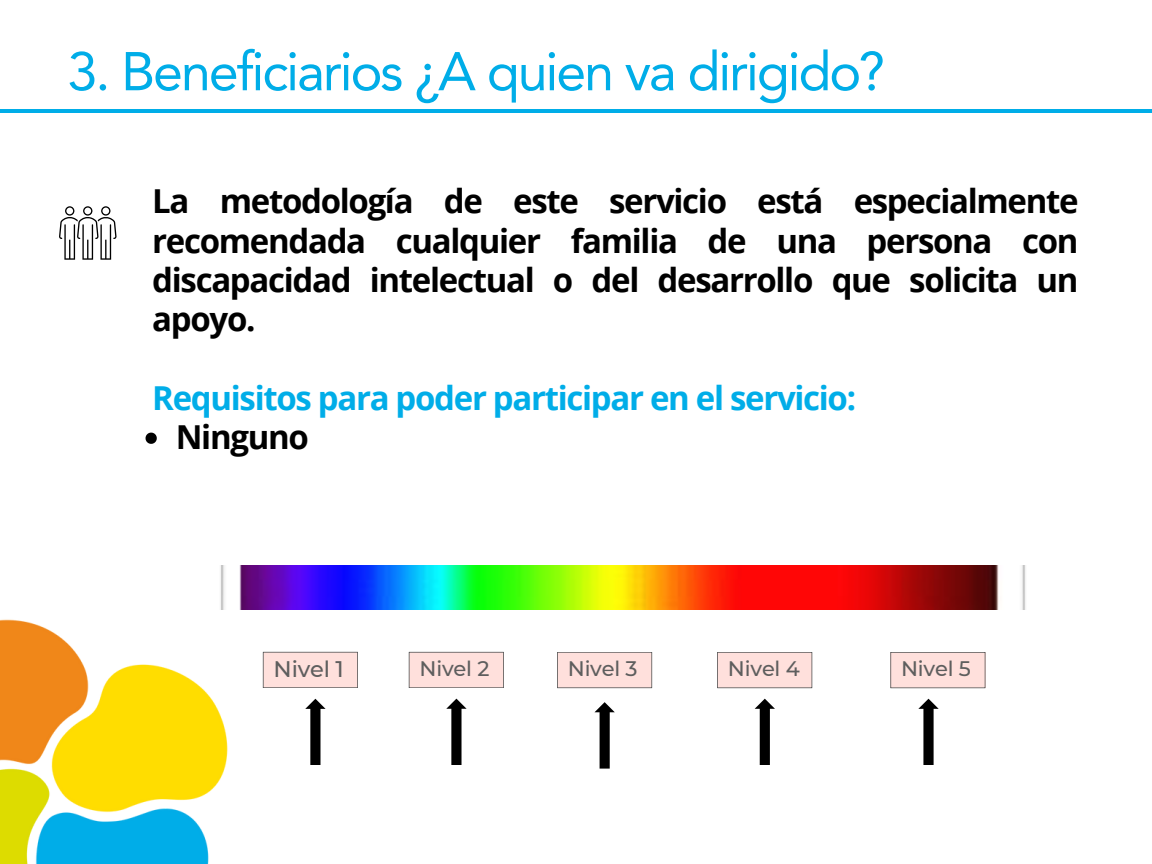
<style>
.page{position:relative;width:1152px;height:864px;background:#fff}
.page>*{position:absolute;margin:0;border:0;box-sizing:border-box;transform-origin:0 0}
.t1{font:54px "Avenir LT Pro";letter-spacing:-.04em;color:#00ade8}
.t2{font:700 33px/39.3px "Open Sans";letter-spacing:-.04em;color:#000;text-align:justify}
.t3{font:700 33px "Open Sans";letter-spacing:-.04em;color:#00ade8}
.t4{font:500 22.5px "Montserrat";letter-spacing:-.01em;color:#5e5e5e}
.t5{font:500 21px "Montserrat";letter-spacing:-.01em;color:#5e5e5e}
</style>
<div class="page">
<img style="left:0;top:619px;width:228px;height:245px">
<hr style="left:0;top:109px;width:1152px;height:3px;background:#00ade8">
<svg style="left:146px;top:433px;width:11px;height:11px"></svg>
<img style="left:220px;top:566px;width:806px;height:44px">
<svg style="left:263px;top:652px;width:95px;height:36px;background:#f6d8d5"></svg>
<svg style="left:409px;top:652px;width:95px;height:36px;background:#f6d9d5"></svg>
<svg style="left:557px;top:652px;width:95px;height:36px;background:#f6d8d5"></svg>
<svg style="left:717px;top:652px;width:95px;height:36px;background:#f6d9d5"></svg>
<svg style="left:890px;top:652px;width:96px;height:36px;background:#f6d8d4"></svg>
<svg style="left:594px;top:702px;width:21px;height:67px"></svg>
<svg style="left:59px;top:206px;width:58px;height:54px"></svg>
<svg style="left:446px;top:699px;width:21px;height:66px"></svg>
<svg style="left:755px;top:699px;width:20px;height:66px"></svg>
<svg style="left:918px;top:699px;width:21px;height:66px"></svg>
<svg style="left:305px;top:699px;width:21px;height:66px"></svg>
<p class="t1" style="left:68px;top:49px;width:819px">3. Beneficiarios ¿A quien va dirigido?</p>
<p class="t2" style="left:152px;top:181px;width:928px">La metodología de este servicio está especialmente recomendada cualquier familia de una persona con discapacidad intelectual o del desarrollo que solicita un apoyo.</p>
<p class="t3" style="left:152px;top:375px;width:705px">Requisitos para poder participar en el servicio:</p>
<p class="t2" style="left:176px;top:417px;width:135px">Ninguno</p>
<p class="t4" style="left:274px;top:656px;width:72px">Nivel 1</p>
<p class="t5" style="left:420px;top:656px;width:71px">Nivel 2</p>
<p class="t5" style="left:568px;top:656px;width:71px">Nivel 3</p>
<p class="t5" style="left:728px;top:656px;width:73px">Nivel 4</p>
<p class="t5" style="left:901px;top:656px;width:71px">Nivel 5</p>
</div>
